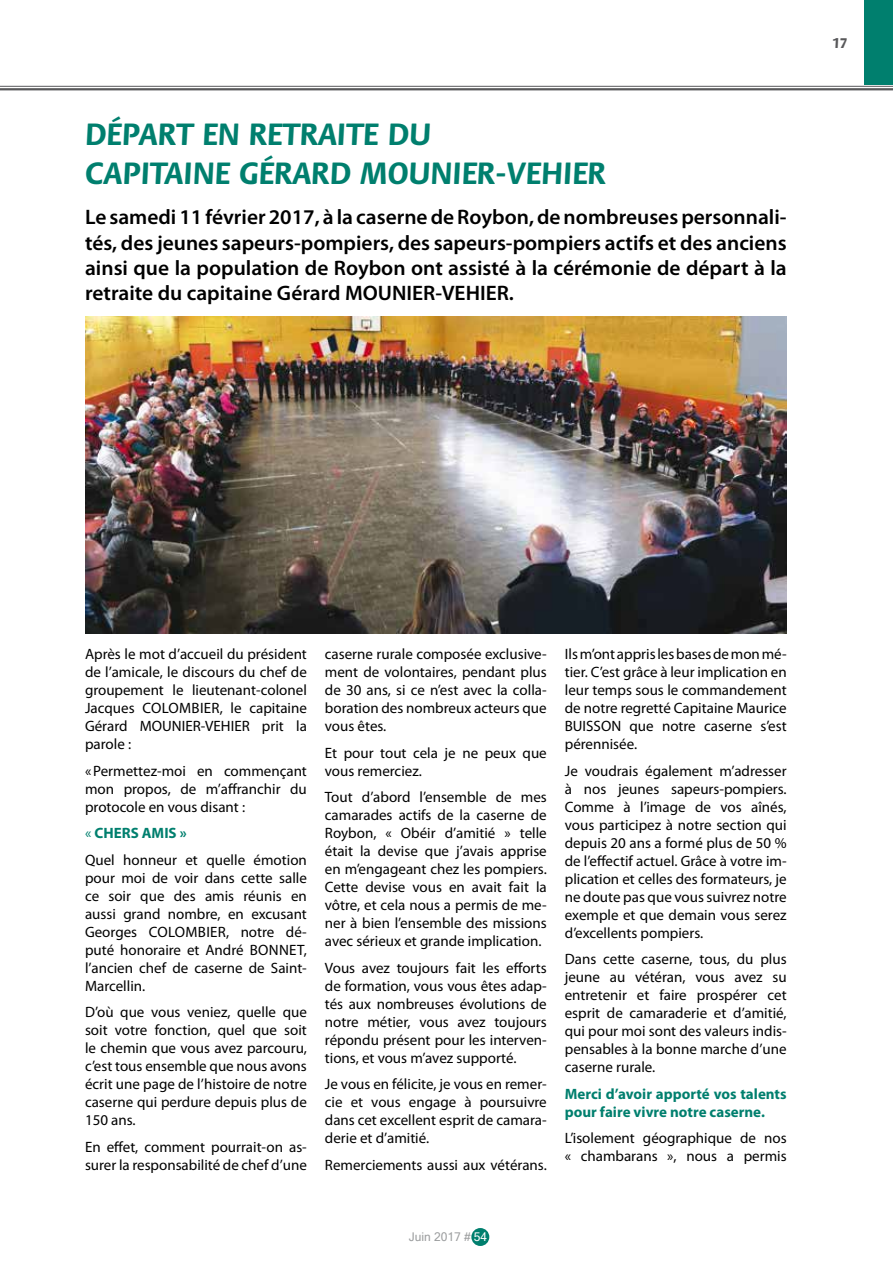
<style>
.page{position:relative;width:893px;height:1263px;background:#fff}
.page>*{position:absolute;margin:0;border:0;box-sizing:border-box;transform-origin:0 0}
.t1{font:700 33px/39.6px "Flora Std";color:#007f6e}
.t2{font:600 21px/25.2px "Myriad Pro";color:#000;text-align:justify}
.t3{font:15px/18px "Myriad Pro";color:#000;text-align:justify}
.t4{font:700 15px/18px "Myriad Pro";color:#007f6e}
.t5{font:700 15px "Flora Std";color:#58585a}
.t6{font:12px "Microsoft Sans Serif";color:#9c9e9f}
.s1{color:#007f6e}
.s2{font-weight:700;color:#007f6e}
.s3{color:#fff}
</style>
<div class="page">
<div style="left:471px;top:1228px;width:18px;height:18px;background:#007f6e;border-radius:50%"></div>
<div style="left:865px;top:0;width:28px;height:85px;background:#007f6e"></div>
<hr style="left:0;top:86px;width:893px;height:1px;background:#58585a">
<hr style="left:0;top:88px;width:893px;height:2px;background:#58585a">
<img style="left:85px;top:317px;width:701px;height:317px">
<h1 class="t1" style="left:85px;top:115px;width:522px">DÉPART EN RETRAITE DU<br>CAPITAINE GÉRARD MOUNIER-VEHIER</h1>
<p class="t2" style="left:85px;top:204px;width:703px">Le samedi 11 février 2017, à la caserne de Roybon, de nombreuses personnali&shy;tés, des jeunes sapeurs-pompiers, des sapeurs-pompiers actifs et des anciens ainsi que la population de Roybon ont assisté à la cérémonie de départ à la retraite du capitaine Gérard MOUNIER-VEHIER.</p>
<p class="t5" style="left:832px;top:35px;width:16px">17</p>
<p class="t3" style="left:85px;top:645px;width:223px">Après le mot d’accueil du président de l’amicale, le discours du chef de groupement le lieutenant-colonel Jacques COLOMBIER, le capitaine Gérard MOUNIER-VEHIER prit la parole :</p>
<p class="t3" style="left:85px;top:761px;width:223px">«Permettez-moi en commençant mon propos, de m’affranchir du protocole en vous disant :</p>
<p class="t3" style="left:85px;top:820px;width:223px;line-height:26.5px"><span class="s1">«</span> <span class="s2">CHERS AMIS »<br></span>Quel honneur et quelle émotion</p>
<p class="t3" style="left:85px;top:868px;width:223px">pour moi de voir dans cette salle ce soir que des amis réunis en aussi grand nombre, en excusant Georges COLOMBIER, notre dé&shy;puté honoraire et André BONNET, l’ancien chef de caserne de Saint-Marcellin.</p>
<p class="t3" style="left:85px;top:1003px;width:223px">D’où que vous veniez, quelle que soit votre fonction, quel que soit le chemin que vous avez parcouru, c’est tous ensemble que nous avons écrit une page de l’histoire de notre caserne qui perdure depuis plus de 150 ans.</p>
<p class="t3" style="left:85px;top:1137px;width:223px">En effet, comment pourrait-on as&shy;surer la responsabilité de chef d’une</p>
<p class="t3" style="left:325px;top:645px;width:223px">caserne rurale composée exclusive&shy;ment de volontaires, pendant plus de 30 ans, si ce n’est avec la colla&shy;boration des nombreux acteurs que vous êtes.</p>
<p class="t3" style="left:325px;top:743px;width:223px">Et pour tout cela je ne peux que vous remerciez.</p>
<p class="t3" style="left:325px;top:788px;width:223px">Tout d’abord l’ensemble de mes camarades actifs de la caserne de Roybon, « Obéir d’amitié » telle était la devise que j’avais apprise en m’engageant chez les pompiers.<br>Cette devise vous en avait fait la vôtre, et cela nous a permis de me&shy;ner à bien l’ensemble des missions avec sérieux et grande implication.</p>
<p class="t3" style="left:325px;top:958px;width:223px">Vous avez toujours fait les efforts de formation, vous vous êtes adap&shy;tés aux nombreuses évolutions de notre métier, vous avez toujours répondu présent pour les interven&shy;tions, et vous m’avez supporté.</p>
<p class="t3" style="left:325px;top:1075px;width:223px">Je vous en félicite, je vous en remer&shy;cie et vous engage à poursuivre dans cet excellent esprit de camara&shy;derie et d’amitié.</p>
<p class="t3" style="left:325px;top:1155px;width:223px">Remerciements aussi aux vétérans.</p>
<p class="t3" style="left:565px;top:645px;width:223px">Ils m’ont appris les bases de mon mé&shy;tier. C’est grâce à leur implication en leur temps sous le commandement de notre regretté Capitaine Maurice BUISSON que notre caserne s’est pérennisée.</p>
<p class="t3" style="left:565px;top:761px;width:223px">Je voudrais également m’adresser à nos jeunes sapeurs-pompiers.<br>Comme à l’image de vos aînés, vous participez à notre section qui depuis 20 ans a formé plus de 50 % de l’effectif actuel. Grâce à votre im&shy;plication et celles des formateurs, je ne doute pas que vous suivrez notre exemple et que demain vous serez d’excellents pompiers.</p>
<p class="t3" style="left:565px;top:950px;width:223px">Dans cette caserne, tous, du plus jeune au vétéran, vous avez su entretenir et faire prospérer cet esprit de camaraderie et d’amitié, qui pour moi sont des valeurs indis&shy;pensables à la bonne marche d’une caserne rurale.</p>
<p class="t4" style="left:565px;top:1084px;width:223px">Merci d’avoir apporté vos talents pour faire vivre notre caserne.</p>
<p class="t3" style="left:565px;top:1129px;width:223px">L’isolement géographique de nos « chambarans », nous a permis</p>
<p class="t6" style="left:409px;top:1229px;width:80px">Juin 2017 # <span class="s3">54</span></p>
</div>
